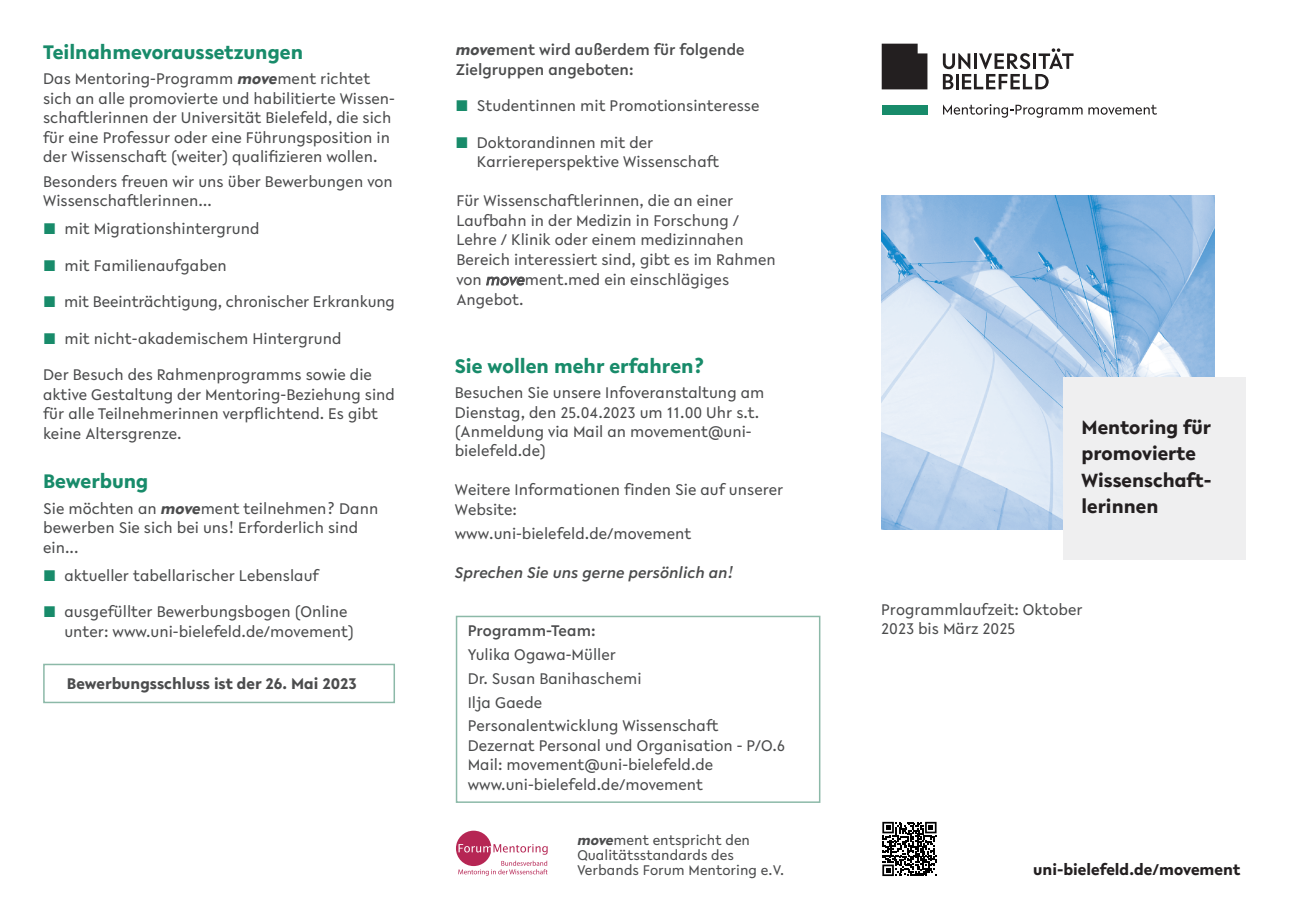
<style>
.page{position:relative;width:1289px;height:919px;background:#fff}
.page>*{position:absolute;margin:0;border:0;box-sizing:border-box;transform-origin:0 0}
.t1{font:700 21px "Lelo";color:#188b6a}
.t2{font:700 20.4px/26.5px "Lelo";color:#231f20}
.t3{font:700 16.65px "Lelo";color:#231f20}
.t4{font:16.5px/19.5px "Lelo";color:#4b4c4d}
.t5{font:16.5px/19.8px "Lelo";color:#4d4d4f}
.t6{font:500 16.5px/19.5px "Lelo";color:#4b4c4d}
.t7{font:700 16.5px "Lelo";color:#4b4c4d}
.t8{font:italic 500 16.5px "Lelo";color:#4b4c4d}
.t9{font:16.5px "Lelo";color:#188b6a}
.t10{font:15px/15px "Lelo";color:#4b4c4d}
.s1{font-weight:700;font-style:italic}
.s2{color:#188b6a}
.s3{font-style:italic}
</style>
<div class="page">
<svg style="left:942px;top:48px;width:131px;height:41px"></svg>
<svg style="left:881px;top:44px;width:46px;height:45px;background:#2f2c2c"></svg>
<div style="left:881px;top:105px;width:46px;height:9px;background:#188b6a"></div>
<svg style="left:943px;top:104px;width:139px;height:14px"></svg>
<svg style="left:1088px;top:105px;width:68px;height:10px"></svg>
<div style="left:43px;top:663px;width:352px;height:40px;border:2px solid #8cb9a8"></div>
<img style="left:881px;top:195px;width:333px;height:334px">
<div style="left:1063px;top:377px;width:182px;height:182px;background:#efeff0"></div>
<svg style="left:456px;top:830px;width:91px;height:45px"></svg>
<svg style="left:882px;top:821px;width:54px;height:55px"></svg>
<div style="left:456px;top:615px;width:364px;height:187px;border:2px solid #8cb9a8"></div>
<p class="t6" style="left:456px;top:40px;width:290px"><span class="s1">move</span>ment wird außerdem für folgende<br>Zielgruppen angeboten:</p>
<p class="t4" style="left:455px;top:96px;width:305px"><span class="s2">■</span> Studentinnen mit Promotionsinteresse</p>
<p class="t4" style="left:477px;top:132px;width:244px;line-height:19px;text-indent:-21px"><span class="s2">■</span> Doktorandinnen mit der<br>Karriereperspektive Wissenschaft</p>
<p class="t1" style="left:43px;top:37px;width:261px">Teilnahmevoraussetzungen</p>
<p class="t4" style="left:43px;top:69px;width:353px">Das Mentoring-Programm <span class="s1">move</span>ment richtet sich an alle promovierte und habilitierte Wissen&shy;schaftlerinnen der Universität Bielefeld, die sich für eine Professur oder eine Führungsposition in der Wissenschaft (weiter) qualifizieren wollen.</p>
<p class="t4" style="left:43px;top:171px;width:351px">Besonders freuen wir uns über Bewerbungen von<br>Wissenschaftlerinnen…</p>
<p class="t4" style="left:43px;top:218px;width:218px"><span class="s2">■</span> mit Migrationshintergrund</p>
<p class="t4" style="left:43px;top:255px;width:185px"><span class="s2">■</span> mit Familienaufgaben</p>
<p class="t4" style="left:43px;top:292px;width:353px"><span class="s2">■</span> mit Beeinträchtigung, chronischer Erkrankung</p>
<p class="t4" style="left:43px;top:328px;width:300px"><span class="s2">■</span> mit nicht-akademischem Hintergrund</p>
<p class="t4" style="left:43px;top:365px;width:353px">Der Besuch des Rahmenprogramms sowie die aktive Gestaltung der Mentoring-Beziehung sind für alle Teilnehmerinnen verpflichtend. Es gibt keine Altersgrenze.</p>
<p class="t1" style="left:43px;top:466px;width:107px">Bewerbung</p>
<p class="t4" style="left:43px;top:498px;width:337px">Sie möchten an <span class="s1">move</span>ment teilnehmen? Dann bewerben Sie sich bei uns! Erforderlich sind ein...</p>
<p class="t4" style="left:43px;top:565px;width:277px"><span class="s2">■</span> aktueller tabellarischer Lebenslauf</p>
<p class="t4" style="left:64px;top:602px;width:291px;text-indent:-21px"><span class="s2">■</span> ausgefüllter Bewerbungsbogen (Online unter: www.uni-bielefeld.de/movement)</p>
<p class="t4" style="left:881px;top:600px;width:203px;line-height:19px">Programmlaufzeit: Oktober<br>2023 bis März 2025</p>
<p class="t5" style="left:456px;top:190px;width:321px">Für Wissenschaftlerinnen, die an einer Laufbahn in der Medizin in Forschung / Lehre / Klinik oder einem medizinnahen Bereich interessiert sind, gibt es im Rahmen von <span class="s3">move</span>ment.med ein einschlägiges Angebot.</p>
<p class="t9" style="left:455px;top:207px;width:15px">■</p>
<p class="t1" style="left:455px;top:351px;width:251px">Sie wollen mehr erfahren?</p>
<p class="t4" style="left:455px;top:383px;width:311px">Besuchen Sie unsere Infoveranstaltung am Dienstag, den 25.04.2023 um 11.00 Uhr s.t. (Anmeldung via Mail an movement@uni&shy;bielefeld.de)</p>
<p class="t4" style="left:455px;top:480px;width:330px">Weitere Informationen finden Sie auf unserer<br>Website:</p>
<p class="t4" style="left:455px;top:523px;width:238px">www.uni-bielefeld.de/movement</p>
<p class="t8" style="left:455px;top:561px;width:280px">Sprechen Sie uns gerne persönlich an!</p>
<p class="t2" style="left:1081px;top:413px;width:131px">Mentoring für promovierte<br>Wissenschaft&shy;lerinnen</p>
<p class="t6" style="left:468px;top:620px;width:129px">Programm-Team:</p>
<p class="t4" style="left:468px;top:642px;width:252px;line-height:23.7px">Yulika Ogawa-Müller<br>Dr. Susan Banihaschemi<br>Ilja Gaede<br>Personalentwicklung Wissenschaft</p>
<p class="t4" style="left:468px;top:735px;width:319px">Dezernat Personal und Organisation - P/O.6<br>Mail: movement@uni-bielefeld.de www.uni-bielefeld.de/movement</p>
<p class="t7" style="left:67px;top:672px;width:291px">Bewerbungsschluss ist der 26. Mai 2023</p>
<p class="t10" style="left:577px;top:832px;width:208px"><span class="s1">move</span>ment entspricht den<br>Qualitätsstandards des<br>Verbands Forum Mentoring e.V.</p>
<p class="t3" style="left:1033px;top:858px;width:209px">uni-bielefeld.de/movement</p>
</div>
